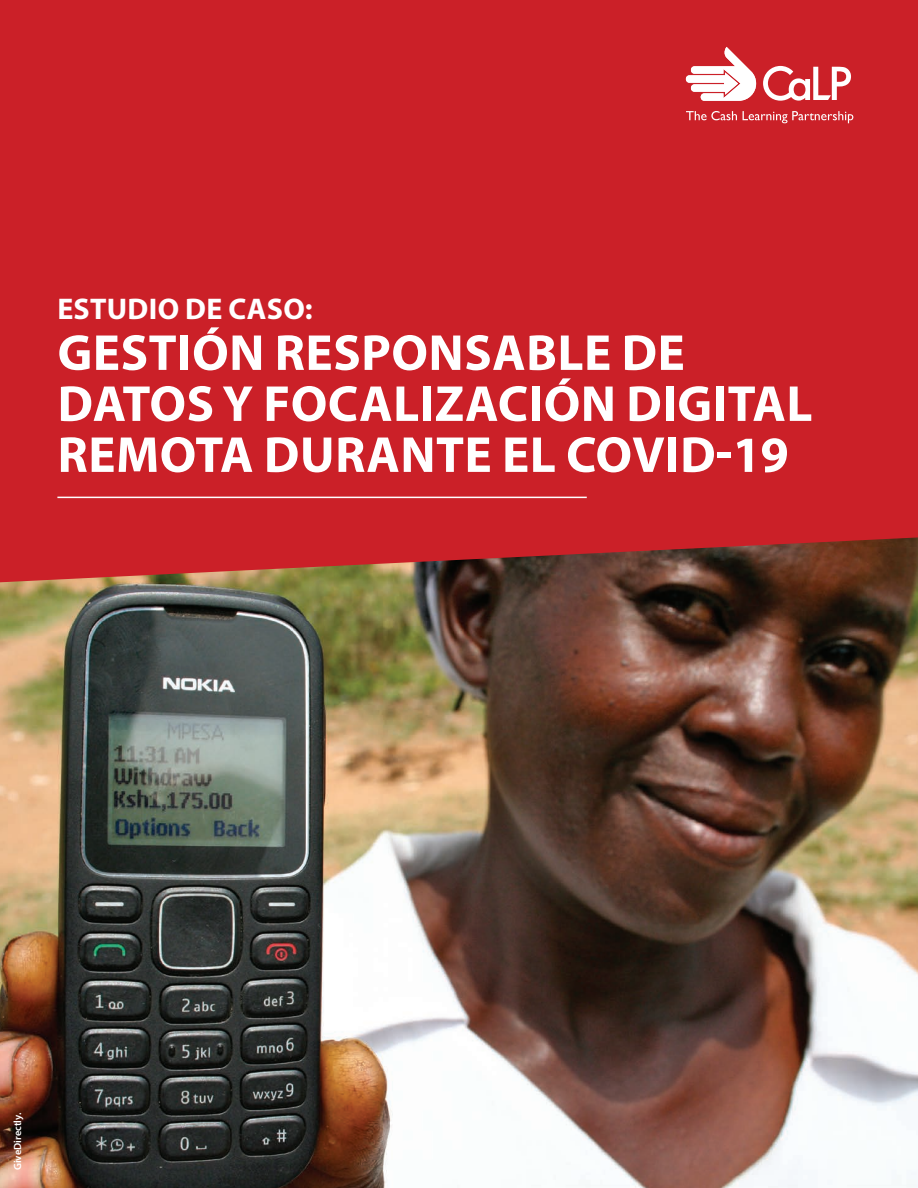
<style>
.page{position:relative;width:918px;height:1188px;background:#fff}
.page>*{position:absolute;margin:0;border:0;box-sizing:border-box;transform-origin:0 0}
.t1{font:700 51px/51px "Myriad Pro";letter-spacing:.01em;color:#fff}
.t2{font:700 30px "Myriad Pro";letter-spacing:.01em;color:#fff}
.t3{font:600 10.5px "Myriad Pro";color:#fff}
</style>
<div class="page">
<img style="left:0;top:582px;width:918px;height:606px">
<div style="left:0;top:0;width:918px;height:582px;background:#cb2028"></div>
<hr style="left:57px;top:497px;width:530px;height:1px;background:#fff">
<svg style="left:686px;top:47px;width:70px;height:54px"></svg>
<svg style="left:763px;top:66px;width:88px;height:35px"></svg>
<svg style="left:686px;top:111px;width:51px;height:9px"></svg>
<svg style="left:743px;top:111px;width:110px;height:12px"></svg>
<p class="t2" style="left:57px;top:289px;width:257px">ESTUDIO DE CASO:</p>
<p class="t1" style="left:58px;top:326px;width:756px">GESTIÓN RESPONSABLE DE<br>DATOS Y FOCALIZACIÓN DIGITAL<br>REMOTA DURANTE EL COVID-19</p>
<p class="t3" style="left:11px;top:1170px;width:59px;rotate:-90deg">GiveDirectly.</p>
</div>
